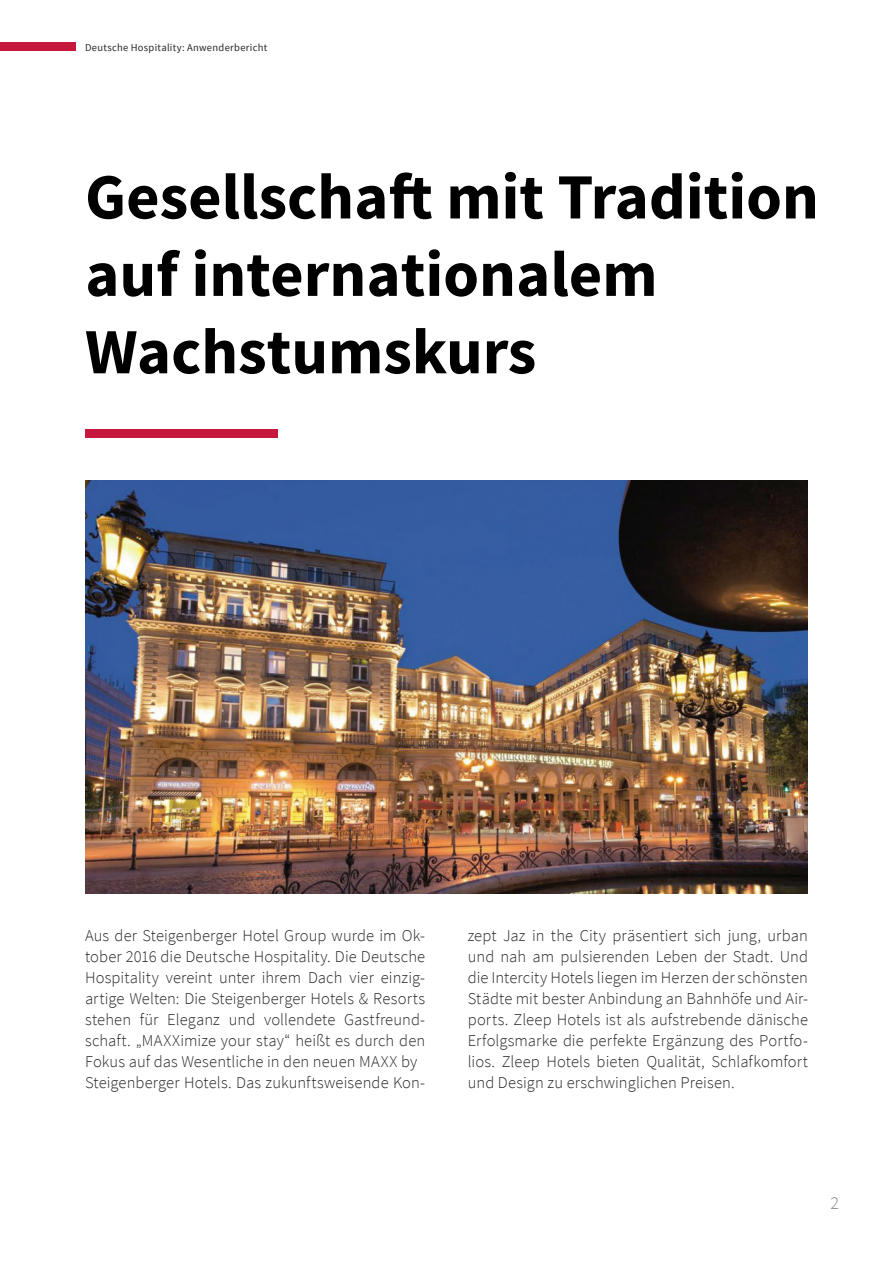
<style>
.page{position:relative;width:893px;height:1263px;background:#fff}
.page>*{position:absolute;margin:0;border:0;box-sizing:border-box;transform-origin:0 0}
.t1{font:700 64.5px/77.4px "Source Sans Pro";color:#000}
.t2{font:300 18px "Source Sans Pro";color:#878787}
.t3{font:300 16.5px/21px "Source Sans Pro";letter-spacing:.005em;color:#282827}
.t4{font:10.5px "Source Sans Pro";letter-spacing:.03em;color:#282827}
</style>
<div class="page">
<div style="left:0;top:43px;width:75px;height:8px;background:#c6183d"></div>
<img style="left:85px;top:480px;width:723px;height:413px">
<div style="left:85px;top:430px;width:193px;height:8px;background:#c6183d"></div>
<p class="t4" style="left:85px;top:41px;width:184px">Deutsche Hospitality: Anwenderbericht</p>
<h1 class="t1" style="left:85px;top:161px;width:735px">Gesellschaft mit Tradition auf internationalem<br>Wachstumskurs</h1>
<p class="t3" style="left:85px;top:925px;width:342px">Aus der Steigenberger Hotel Group wurde im Ok&shy;tober 2016 die Deutsche Hospitality. Die Deutsche Hospitality vereint unter ihrem Dach vier einzig&shy;artige Welten: Die Steigenberger Hotels &amp; Resorts stehen für Eleganz und vollendete Gastfreund&shy;schaft. „MAXXimize your stay“ heißt es durch den Fokus auf das Wesentliche in den neuen MAXX by Steigenberger Hotels. Das zukunftsweisende Kon-</p>
<p class="t3" style="left:468px;top:925px;width:342px;text-align:justify">zept Jaz in the City präsentiert sich jung, urban und nah am pulsierenden Leben der Stadt. Und die Intercity Hotels liegen im Herzen der schönsten Städte mit bester Anbindung an Bahnhöfe und Air&shy;ports. Zleep Hotels ist als aufstrebende dänische Erfolgsmarke die perfekte Ergänzung des Portfo&shy;lios. Zleep Hotels bieten Qualität, Schlafkomfort und Design zu erschwinglichen Preisen.</p>
<p class="t2" style="left:830px;top:1192px;width:10px">2</p>
</div>
